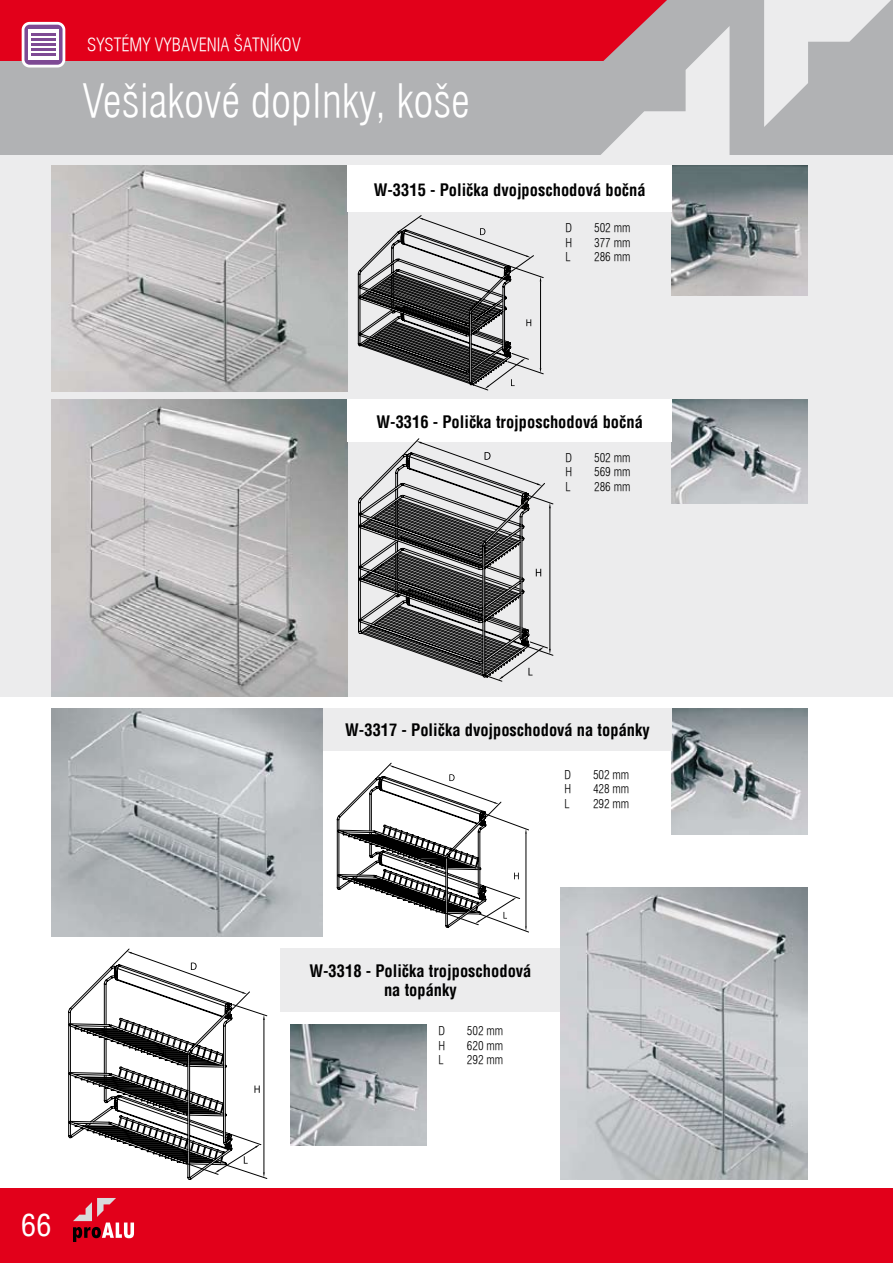
<style>
.page{position:relative;width:893px;height:1263px;background:#fff}
.page>*{position:absolute;margin:0;border:0;box-sizing:border-box;transform-origin:0 0}
.t1{font:45px "Swiss 721 Lt Cn AT";color:#fff}
.t2{font:30px "Switzerland Condensed CE";color:#fff}
.t3{font:18px "Swiss 721 Lt Cn AT";color:#fff}
.t4{font:700 16.5px/19.8px "Switzerland Condensed";color:#000;text-align:center}
.t5{font:12px "Swiss 721 Lt Cn AT";color:#000}
</style>
<div class="page">
<div style="left:0;top:1188px;width:893px;height:75px;background:#e2001a"></div>
<div style="left:0;top:0;width:893px;height:155px;background:#b1b2b4"></div>
<svg style="left:73px;top:1198px;width:61px;height:44px"></svg>
<svg style="left:764px;top:0;width:127px;height:127px"></svg>
<hr style="left:892px;top:0;width:1px;height:155px;background:#e2001a">
<div style="left:0;top:155px;width:893px;height:541px;background:#ececed"></div>
<img style="left:51px;top:165px;width:297px;height:226px">
<img style="left:672px;top:165px;width:136px;height:130px">
<div style="left:348px;top:165px;width:324px;height:47px;background:#fff"></div>
<svg style="left:358px;top:215px;width:185px;height:175px"></svg>
<img style="left:51px;top:400px;width:297px;height:296px">
<img style="left:672px;top:400px;width:136px;height:103px">
<div style="left:348px;top:400px;width:324px;height:42px;background:#fff"></div>
<svg style="left:358px;top:438px;width:195px;height:243px"></svg>
<img style="left:51px;top:708px;width:271px;height:228px">
<img style="left:672px;top:708px;width:136px;height:126px">
<div style="left:323px;top:708px;width:349px;height:42px;background:#ececed"></div>
<svg style="left:337px;top:763px;width:192px;height:169px"></svg>
<img style="left:291px;top:1025px;width:136px;height:120px">
<div style="left:281px;top:948px;width:279px;height:63px;background:#ececed"></div>
<svg style="left:68px;top:949px;width:199px;height:231px"></svg>
<img style="left:560px;top:888px;width:248px;height:292px">
<svg style="left:0;top:0;width:729px;height:155px"></svg>
<div style="left:24px;top:25px;width:39px;height:40px;background:#7e4a94;border-radius:5px"></div>
<svg style="left:28px;top:29px;width:31px;height:31px"></svg>
<hr style="left:31px;top:33px;width:25px;height:2px;background:#7e4a94">
<hr style="left:31px;top:38px;width:25px;height:2px;background:#7e4a94">
<hr style="left:31px;top:43px;width:25px;height:3px;background:#7e4a94">
<hr style="left:31px;top:49px;width:25px;height:2px;background:#7e4a94">
<hr style="left:31px;top:54px;width:25px;height:2px;background:#7e4a94">
<p class="t3" style="left:87px;top:34px;width:213px">systémy vybavenia šatníkov</p>
<h1 class="t1" style="left:83px;top:75px;width:389px">Vešiakové doplnky, koše</h1>
<p class="t4" style="left:374px;top:180px;width:274px">W-3315 - Polička dvojposchodová bočná</p>
<p class="t5" style="left:566px;top:221px;width:4px">D</p>
<p class="t5" style="left:594px;top:221px;width:38px">502 mm</p>
<p class="t5" style="left:566px;top:236px;width:4px">H</p>
<p class="t5" style="left:594px;top:236px;width:38px">377 mm</p>
<p class="t5" style="left:566px;top:250px;width:4px">L</p>
<p class="t5" style="left:594px;top:250px;width:38px">286 mm</p>
<p class="t4" style="left:376px;top:412px;width:268px">W-3316 - Polička trojposchodová bočná</p>
<p class="t5" style="left:566px;top:451px;width:4px">D</p>
<p class="t5" style="left:594px;top:451px;width:38px">502 mm</p>
<p class="t5" style="left:566px;top:465px;width:4px">H</p>
<p class="t5" style="left:594px;top:465px;width:38px">569 mm</p>
<p class="t5" style="left:566px;top:480px;width:4px">L</p>
<p class="t5" style="left:594px;top:480px;width:38px">286 mm</p>
<h2 class="t2" style="left:21px;top:1207px;width:15px">66</h2>
<p class="t4" style="left:345px;top:720px;width:306px">W-3317 - Polička dvojposchodová na topánky</p>
<p class="t5" style="left:564px;top:767px;width:4px">D</p>
<p class="t5" style="left:593px;top:767px;width:38px">502 mm</p>
<p class="t5" style="left:564px;top:782px;width:4px">H</p>
<p class="t5" style="left:593px;top:782px;width:38px">428 mm</p>
<p class="t5" style="left:564px;top:796px;width:4px">L</p>
<p class="t5" style="left:593px;top:796px;width:38px">292 mm</p>
<p class="t4" style="left:309px;top:961px;width:224px">W-3318 - Polička trojposchodová na topánky</p>
<p class="t5" style="left:438px;top:1024px;width:4px">D</p>
<p class="t5" style="left:467px;top:1024px;width:38px">502 mm</p>
<p class="t5" style="left:438px;top:1038px;width:4px">H</p>
<p class="t5" style="left:467px;top:1038px;width:38px">620 mm</p>
<p class="t5" style="left:438px;top:1053px;width:4px">L</p>
<p class="t5" style="left:467px;top:1053px;width:38px">292 mm</p>
</div>
